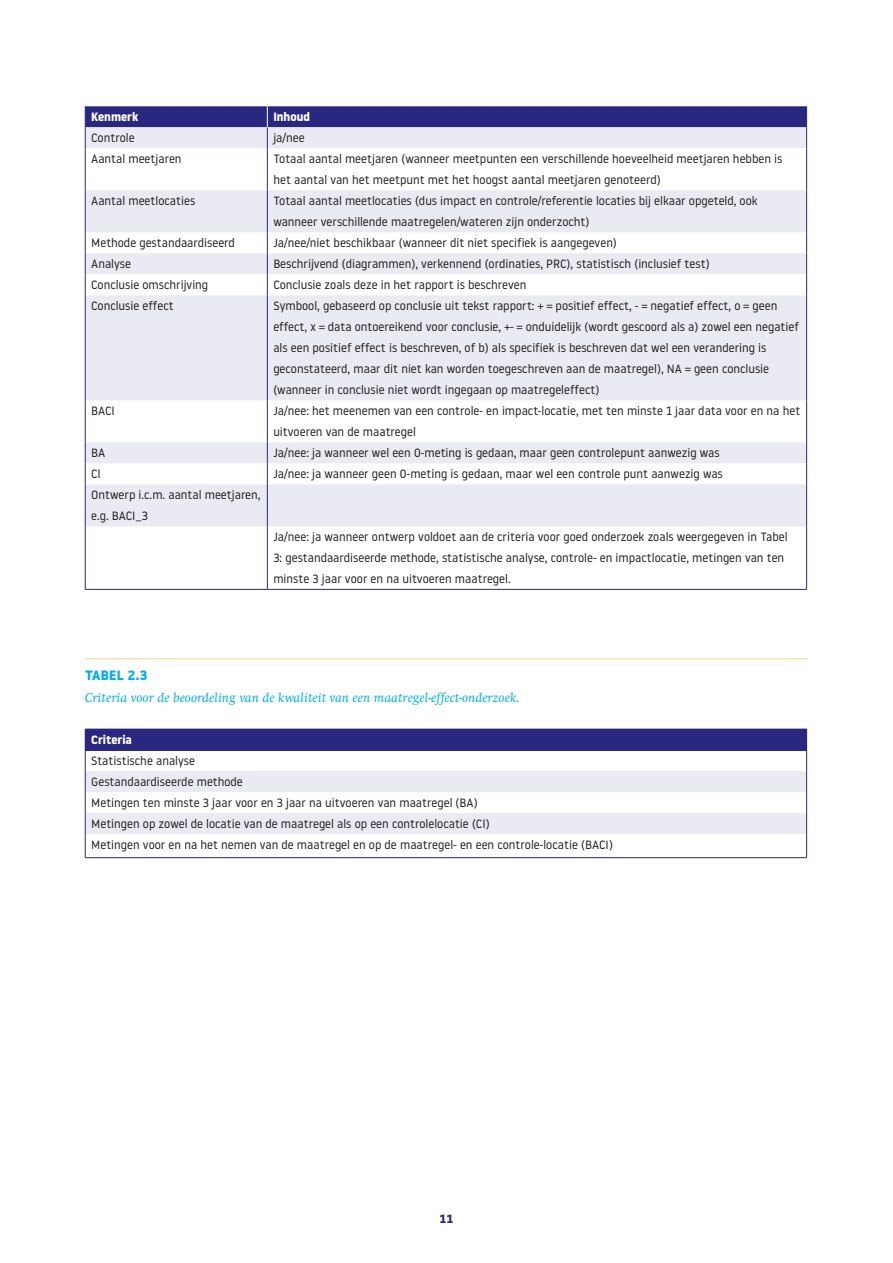
<style>
.page{position:relative;width:893px;height:1263px;background:#fff}
.page>*{position:absolute;margin:0;border:0;box-sizing:border-box;transform-origin:0 0}
.t1{font:italic 13.5px "Swift";letter-spacing:.005em;color:#00aeef}
.t2{font:700 13.5px "Noway";letter-spacing:.02em;color:#00aeef}
.t3{font:12px/21px "Noway";color:#231f20}
.t4{font:700 12px "Noway";color:#fff}
.t5{font:700 12px "Noway";color:#292780}
</style>
<div class="page">
<svg style="left:86px;top:148px;width:720px;height:378px;fill:#eaeaf3"></svg>
<hr style="left:85px;top:148px;width:1px;height:42px;background:#292780">
<hr style="left:267px;top:148px;width:1px;height:42px;background:#292780">
<hr style="left:806px;top:148px;width:1px;height:42px;background:#292780">
<hr style="left:85px;top:190px;width:1px;height:42px;background:#292780">
<hr style="left:267px;top:190px;width:1px;height:42px;background:#292780">
<hr style="left:806px;top:190px;width:1px;height:42px;background:#292780">
<svg style="left:85px;top:232px;width:1px;height:63px"></svg>
<svg style="left:267px;top:232px;width:1px;height:63px"></svg>
<svg style="left:806px;top:232px;width:1px;height:63px"></svg>
<hr style="left:85px;top:295px;width:1px;height:105px;background:#292780">
<hr style="left:267px;top:295px;width:1px;height:105px;background:#292780">
<hr style="left:806px;top:295px;width:1px;height:105px;background:#292780">
<hr style="left:85px;top:400px;width:1px;height:42px;background:#292780">
<hr style="left:267px;top:400px;width:1px;height:42px;background:#292780">
<hr style="left:806px;top:400px;width:1px;height:42px;background:#292780">
<svg style="left:85px;top:442px;width:1px;height:42px"></svg>
<svg style="left:267px;top:442px;width:1px;height:42px"></svg>
<svg style="left:806px;top:442px;width:1px;height:42px"></svg>
<hr style="left:85px;top:484px;width:1px;height:42px;background:#292780">
<hr style="left:267px;top:484px;width:1px;height:42px;background:#292780">
<hr style="left:806px;top:484px;width:1px;height:42px;background:#292780">
<hr style="left:85px;top:526px;width:1px;height:63px;background:#292780">
<hr style="left:267px;top:526px;width:1px;height:63px;background:#292780">
<hr style="left:806px;top:526px;width:1px;height:63px;background:#292780">
<hr style="left:85px;top:589px;width:182px;height:1px;background:#292780">
<hr style="left:267px;top:589px;width:540px;height:1px;background:#292780">
<svg style="left:85px;top:106px;width:722px;height:42px;background:#8a89ba"></svg>
<hr style="left:85px;top:658px;width:723px;height:1px;background:#fcb825">
<div style="left:85px;top:729px;width:722px;height:21px;background:#292780"></div>
<svg style="left:86px;top:771px;width:720px;height:63px;fill:#eaeaf3"></svg>
<svg style="left:85px;top:750px;width:1px;height:107px"></svg>
<svg style="left:806px;top:750px;width:1px;height:107px"></svg>
<hr style="left:85px;top:857px;width:722px;height:1px;background:#292780">
<p class="t4" style="left:91px;top:110px;width:49px">Kenmerk</p>
<p class="t4" style="left:273px;top:110px;width:38px">Inhoud</p>
<p class="t3" style="left:91px;top:127px;width:45px">Controle</p>
<p class="t3" style="left:273px;top:127px;width:33px">ja/nee</p>
<p class="t3" style="left:91px;top:148px;width:92px">Aantal meetjaren</p>
<p class="t3" style="left:273px;top:148px;width:510px">Totaal aantal meetjaren (wanneer meetpunten een verschillende hoeveelheid meetjaren hebben is het aantal van het meetpunt met het hoogst aantal meetjaren genoteerd)</p>
<p class="t3" style="left:91px;top:190px;width:105px">Aantal meetlocaties</p>
<p class="t3" style="left:273px;top:190px;width:486px">Totaal aantal meetlocaties (dus impact en controle/referentie locaties bij elkaar opgeteld, ook wanneer verschillende maatregelen/wateren zijn onderzocht)</p>
<p class="t3" style="left:91px;top:232px;width:145px">Methode gestandaardiseerd</p>
<p class="t3" style="left:273px;top:232px;width:345px">Ja/nee/niet beschikbaar (wanneer dit niet specifiek is aangegeven)</p>
<p class="t3" style="left:91px;top:253px;width:41px">Analyse</p>
<p class="t3" style="left:273px;top:253px;width:438px">Beschrijvend (diagrammen), verkennend (ordinaties, PRC), statistisch (inclusief test)</p>
<p class="t3" style="left:91px;top:274px;width:119px">Conclusie omschrijving</p>
<p class="t3" style="left:273px;top:274px;width:255px">Conclusie zoals deze in het rapport is beschreven</p>
<p class="t3" style="left:91px;top:295px;width:84px">Conclusie effect</p>
<p class="t3" style="left:273px;top:295px;width:527px">Symbool, gebaseerd op conclusie uit tekst rapport: + = positief effect, - = negatief effect, o = geen effect, x = data ontoereikend voor conclusie, +- = onduidelijk (wordt gescoord als a) zowel een negatief als een positief effect is beschreven, of b) als specifiek is beschreven dat wel een verandering is geconstateerd, maar dit niet kan worden toegeschreven aan de maatregel), NA = geen conclusie (wanneer in conclusie niet wordt ingegaan op maatregeleffect)</p>
<p class="t3" style="left:91px;top:400px;width:25px">BACI</p>
<p class="t3" style="left:273px;top:400px;width:528px">Ja/nee: het meenemen van een controle- en impact-locatie, met ten minste 1 jaar data voor en na het uitvoeren van de maatregel</p>
<p class="t3" style="left:91px;top:442px;width:16px">BA</p>
<p class="t3" style="left:273px;top:442px;width:448px">Ja/nee: ja wanneer wel een 0-meting is gedaan, maar geen controlepunt aanwezig was</p>
<p class="t3" style="left:91px;top:463px;width:11px">CI</p>
<p class="t3" style="left:273px;top:463px;width:451px">Ja/nee: ja wanneer geen 0-meting is gedaan, maar wel een controle punt aanwezig was</p>
<p class="t3" style="left:91px;top:484px;width:171px">Ontwerp i.c.m. aantal meetjaren, e.g. BACI_3</p>
<p class="t3" style="left:273px;top:526px;width:516px">Ja/nee: ja wanneer ontwerp voldoet aan de criteria voor goed onderzoek zoals weergegeven in Tabel<br>3: gestandaardiseerde methode, statistische analyse, controle- en impactlocatie, metingen van ten minste 3 jaar voor en na uitvoeren maatregel.</p>
<p class="t2" style="left:85px;top:668px;width:64px">TABEL 2.3</p>
<p class="t1" style="left:85px;top:690px;width:436px">Criteria voor de beoordeling van de kwaliteit van een maatregel-effect-onderzoek.</p>
<p class="t4" style="left:91px;top:733px;width:42px">Criteria</p>
<p class="t3" style="left:91px;top:750px;width:523px">Statistische analyse<br>Gestandaardiseerde methode<br>Metingen ten minste 3 jaar voor en 3 jaar na uitvoeren van maatregel (BA)<br>Metingen op zowel de locatie van de maatregel als op een controlelocatie (CI)<br>Metingen voor en na het nemen van de maatregel en op de maatregel- en een controle-locatie (BACI)</p>
<p class="t5" style="left:440px;top:1212px;width:15px">11</p>
</div>
